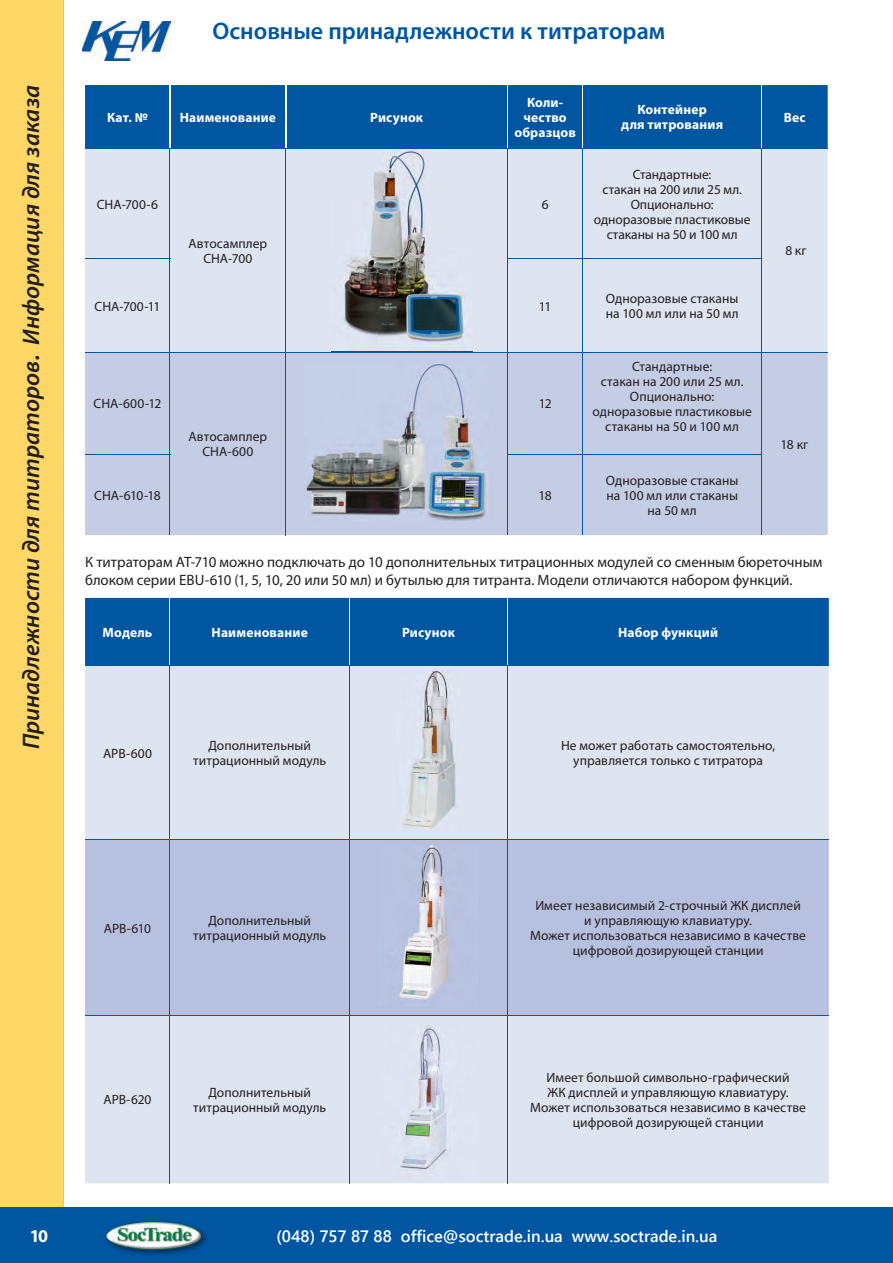
<style>
.page{position:relative;width:893px;height:1263px;background:#fff}
.page>*{position:absolute;margin:0;border:0;box-sizing:border-box;transform-origin:0 0}
.t1{font:italic 600 24px "Myriad Pro";letter-spacing:.005em;color:#231f20}
.t2{font:600 24px "Myriad Pro";color:#0156a2}
.t3{font:700 18px "Myriad Pro";color:#fff}
.t4{font:600 16.5px "Segoe UI";color:#fff}
.t5{font:15px/18px "Myriad Pro";color:#231f20}
.t6{font:13.5px/15px "Myriad Pro";letter-spacing:.005em;color:#231f20;text-align:center}
.t7{font:700 13.5px/15px "Myriad Pro";letter-spacing:.01em;color:#fff;text-align:center}
</style>
<div class="page">
<div style="left:0;top:0;width:64px;height:1263px;background:#fed767"></div>
<hr style="left:63px;top:0;width:1px;height:1263px;background:#feca0a">
<div style="left:0;top:1208px;width:893px;height:55px;background:#0156a2"></div>
<img style="left:82px;top:21px;width:88px;height:40px">
<img style="left:109px;top:1221px;width:98px;height:34px">
<img style="left:106px;top:1222px;width:53px;height:22px">
<div style="left:85px;top:85px;width:743px;height:63px;background:#0156a2"></div>
<div style="left:85px;top:149px;width:743px;height:203px;background:#dfe4f1"></div>
<div style="left:85px;top:353px;width:743px;height:182px;background:#c5cde5"></div>
<hr style="left:169px;top:85px;width:1px;height:63px;background:#fff">
<hr style="left:285px;top:85px;width:2px;height:63px;background:#fff">
<hr style="left:507px;top:85px;width:1px;height:63px;background:#fff">
<hr style="left:582px;top:85px;width:1px;height:63px;background:#fff">
<hr style="left:761px;top:85px;width:1px;height:63px;background:#fff">
<hr style="left:85px;top:148px;width:85px;height:1px;background:#0156a2">
<hr style="left:170px;top:148px;width:116px;height:1px;background:#0156a2">
<hr style="left:170px;top:148px;width:1px;height:110px;background:#0156a2">
<hr style="left:286px;top:148px;width:221px;height:1px;background:#0156a2">
<hr style="left:286px;top:148px;width:1px;height:111px;background:#0156a2">
<hr style="left:286px;top:259px;width:1px;height:93px;background:#0156a2">
<hr style="left:507px;top:148px;width:76px;height:1px;background:#0156a2">
<hr style="left:507px;top:148px;width:1px;height:110px;background:#0156a2">
<hr style="left:583px;top:148px;width:178px;height:1px;background:#0156a2">
<hr style="left:582px;top:148px;width:1px;height:110px;background:#0156a2">
<hr style="left:761px;top:148px;width:67px;height:1px;background:#0156a2">
<hr style="left:761px;top:148px;width:1px;height:110px;background:#0156a2">
<hr style="left:85px;top:258px;width:85px;height:1px;background:#0156a2">
<hr style="left:170px;top:259px;width:1px;height:93px;background:#0156a2">
<hr style="left:507px;top:258px;width:76px;height:1px;background:#0156a2">
<hr style="left:507px;top:259px;width:1px;height:93px;background:#0156a2">
<hr style="left:583px;top:258px;width:179px;height:1px;background:#0156a2">
<hr style="left:582px;top:259px;width:1px;height:93px;background:#0156a2">
<hr style="left:761px;top:259px;width:1px;height:93px;background:#0156a2">
<hr style="left:85px;top:352px;width:85px;height:1px;background:#0156a2">
<hr style="left:170px;top:352px;width:116px;height:1px;background:#0156a2">
<hr style="left:170px;top:352px;width:1px;height:102px;background:#0156a2">
<hr style="left:286px;top:352px;width:221px;height:1px;background:#0156a2">
<hr style="left:286px;top:352px;width:1px;height:102px;background:#0156a2">
<hr style="left:286px;top:454px;width:1px;height:81px;background:#0156a2">
<hr style="left:507px;top:352px;width:76px;height:1px;background:#0156a2">
<hr style="left:507px;top:352px;width:1px;height:102px;background:#0156a2">
<hr style="left:583px;top:352px;width:178px;height:1px;background:#0156a2">
<hr style="left:582px;top:352px;width:1px;height:102px;background:#0156a2">
<hr style="left:761px;top:352px;width:67px;height:1px;background:#0156a2">
<hr style="left:761px;top:352px;width:1px;height:102px;background:#0156a2">
<hr style="left:85px;top:454px;width:85px;height:1px;background:#0156a2">
<hr style="left:170px;top:454px;width:1px;height:81px;background:#0156a2">
<hr style="left:507px;top:454px;width:76px;height:1px;background:#0156a2">
<hr style="left:507px;top:454px;width:1px;height:81px;background:#0156a2">
<hr style="left:583px;top:454px;width:179px;height:1px;background:#0156a2">
<hr style="left:582px;top:454px;width:1px;height:81px;background:#0156a2">
<hr style="left:761px;top:454px;width:1px;height:81px;background:#0156a2">
<div style="left:85px;top:598px;width:744px;height:67px;background:#0156a2"></div>
<div style="left:171px;top:598px;width:336px;height:67px;background:#0156a2"></div>
<div style="left:85px;top:666px;width:744px;height:517px;background:#dfe4f1"></div>
<div style="left:85px;top:840px;width:744px;height:175px;background:#b7c1df"></div>
<hr style="left:170px;top:840px;width:1px;height:175px;background:#0156a2">
<hr style="left:349px;top:840px;width:1px;height:175px;background:#0156a2">
<hr style="left:507px;top:840px;width:1px;height:175px;background:#0156a2">
<hr style="left:170px;top:598px;width:1px;height:67px;background:#fff">
<hr style="left:349px;top:598px;width:1px;height:67px;background:#fff">
<hr style="left:507px;top:598px;width:1px;height:67px;background:#fff">
<hr style="left:85px;top:665px;width:85px;height:1px;background:#0156a2">
<hr style="left:85px;top:839px;width:85px;height:1px;background:#0156a2">
<hr style="left:170px;top:665px;width:180px;height:1px;background:#0156a2">
<hr style="left:170px;top:666px;width:1px;height:173px;background:#0156a2">
<hr style="left:170px;top:839px;width:180px;height:1px;background:#0156a2">
<hr style="left:350px;top:665px;width:157px;height:1px;background:#0156a2">
<hr style="left:349px;top:666px;width:1px;height:173px;background:#0156a2">
<hr style="left:350px;top:839px;width:157px;height:1px;background:#0156a2">
<hr style="left:507px;top:665px;width:322px;height:1px;background:#0156a2">
<hr style="left:507px;top:666px;width:1px;height:173px;background:#0156a2">
<hr style="left:507px;top:839px;width:322px;height:1px;background:#0156a2">
<hr style="left:85px;top:1015px;width:85px;height:1px;background:#0156a2">
<hr style="left:170px;top:1015px;width:180px;height:1px;background:#0156a2">
<hr style="left:170px;top:1016px;width:1px;height:167px;background:#0156a2">
<hr style="left:350px;top:1015px;width:157px;height:1px;background:#0156a2">
<hr style="left:349px;top:1016px;width:1px;height:167px;background:#0156a2">
<hr style="left:507px;top:1015px;width:322px;height:1px;background:#0156a2">
<hr style="left:507px;top:1016px;width:1px;height:167px;background:#0156a2">
<img style="left:397px;top:671px;width:63px;height:159px">
<img style="left:380px;top:846px;width:97px;height:160px">
<img style="left:380px;top:1024px;width:97px;height:154px">
<img style="left:304px;top:364px;width:185px;height:157px">
<img style="left:331px;top:142px;width:141px;height:213px">
<img style="left:331px;top:352px;width:141px;height:1px">
<h1 class="t1" style="left:16px;top:749px;width:666px;rotate:-90deg">Принадлежности для титраторов. Информация для заказа</h1>
<h1 class="t2" style="left:213px;top:16px;width:454px">Основные принадлежности к титраторам</h1>
<p class="t7" style="left:107px;top:109px;width:42px">Кат. №</p>
<p class="t7" style="left:180px;top:109px;width:98px">Наименование</p>
<p class="t7" style="left:370px;top:109px;width:54px">Рисунок</p>
<p class="t6" style="left:97px;top:196px;width:63px">СHA-700-6</p>
<p class="t6" style="left:189px;top:235px;width:80px">Автосамплер<br>CHA-700</p>
<p class="t7" style="left:514px;top:94px;width:63px">Коли&shy;чество образцов</p>
<p class="t7" style="left:621px;top:102px;width:103px">Контейнер<br>для титрования</p>
<p class="t7" style="left:784px;top:109px;width:23px">Вес</p>
<p class="t6" style="left:542px;top:196px;width:8px">6</p>
<p class="t6" style="left:594px;top:166px;width:158px">Стандартные:<br>стакан на 200 или 25 мл.<br>Опционально: одноразовые пластиковые стаканы на 50 и 100 мл</p>
<p class="t6" style="left:785px;top:243px;width:23px">8 кг</p>
<p class="t6" style="left:95px;top:298px;width:67px">CHA-700-11</p>
<p class="t6" style="left:539px;top:298px;width:14px">11</p>
<p class="t6" style="left:606px;top:291px;width:134px;text-align:left">Одноразовые стаканы на 100 мл или на 50 мл</p>
<p class="t6" style="left:94px;top:396px;width:69px">CHA-600-12</p>
<p class="t6" style="left:189px;top:429px;width:80px">Автосамплер<br>CHA-600</p>
<p class="t6" style="left:539px;top:396px;width:14px">12</p>
<p class="t6" style="left:94px;top:487px;width:68px">CHA-610-18</p>
<p class="t6" style="left:538px;top:487px;width:15px">18</p>
<p class="t6" style="left:592px;top:358px;width:161px">Стандартные:<br>стакан на 200 или 25 мл.<br>Опционально: одноразовые пластиковые стаканы на 50 и 100 мл</p>
<p class="t6" style="left:606px;top:472px;width:134px">Одноразовые стаканы на 100 мл или стаканы на 50 мл</p>
<p class="t6" style="left:781px;top:436px;width:29px">18 кг</p>
<p class="t5" style="left:85px;top:552px;width:739px">К титраторам АТ-710 можно подключать до 10 дополнительных титрационных модулей со сменным бюреточным блоком серии EBU-610 (1, 5, 10, 20 или 50 мл) и бутылью для титранта. Модели отличаются набором функций.</p>
<p class="t7" style="left:103px;top:624px;width:51px">Модель</p>
<p class="t7" style="left:212px;top:624px;width:98px">Наименование</p>
<p class="t7" style="left:402px;top:624px;width:54px">Рисунок</p>
<p class="t7" style="left:618px;top:624px;width:102px">Набор функций</p>
<p class="t6" style="left:103px;top:745px;width:50px">APB-600</p>
<p class="t6" style="left:193px;top:738px;width:135px">Дополнительный титрационный модуль</p>
<p class="t6" style="left:561px;top:738px;width:216px">Не может работать самостоятельно, управляется только с титратора</p>
<p class="t6" style="left:104px;top:920px;width:49px">АРВ-610</p>
<p class="t6" style="left:193px;top:913px;width:135px">Дополнительный титрационный модуль</p>
<p class="t6" style="left:103px;top:1092px;width:50px">АРВ-620</p>
<p class="t6" style="left:193px;top:1085px;width:135px">Дополнительный титрационный модуль</p>
<p class="t6" style="left:530px;top:898px;width:277px">Имеет независимый 2-строчный ЖК дисплей и управляющую клавиатуру.<br>Может использоваться независимо в качестве цифровой дозирующей станции</p>
<p class="t6" style="left:530px;top:1070px;width:277px">Имеет большой символьно-графический<br>ЖК дисплей и управляющую клавиатуру.<br>Может использоваться независимо в качестве цифровой дозирующей станции</p>
<h2 class="t3" style="left:30px;top:1224px;width:20px">10</h2>
<p class="t4" style="left:276px;top:1221px;width:443px">(048) 757 87 88 office@soctrade.in.ua www.soctrade.in.ua</p>
</div>
